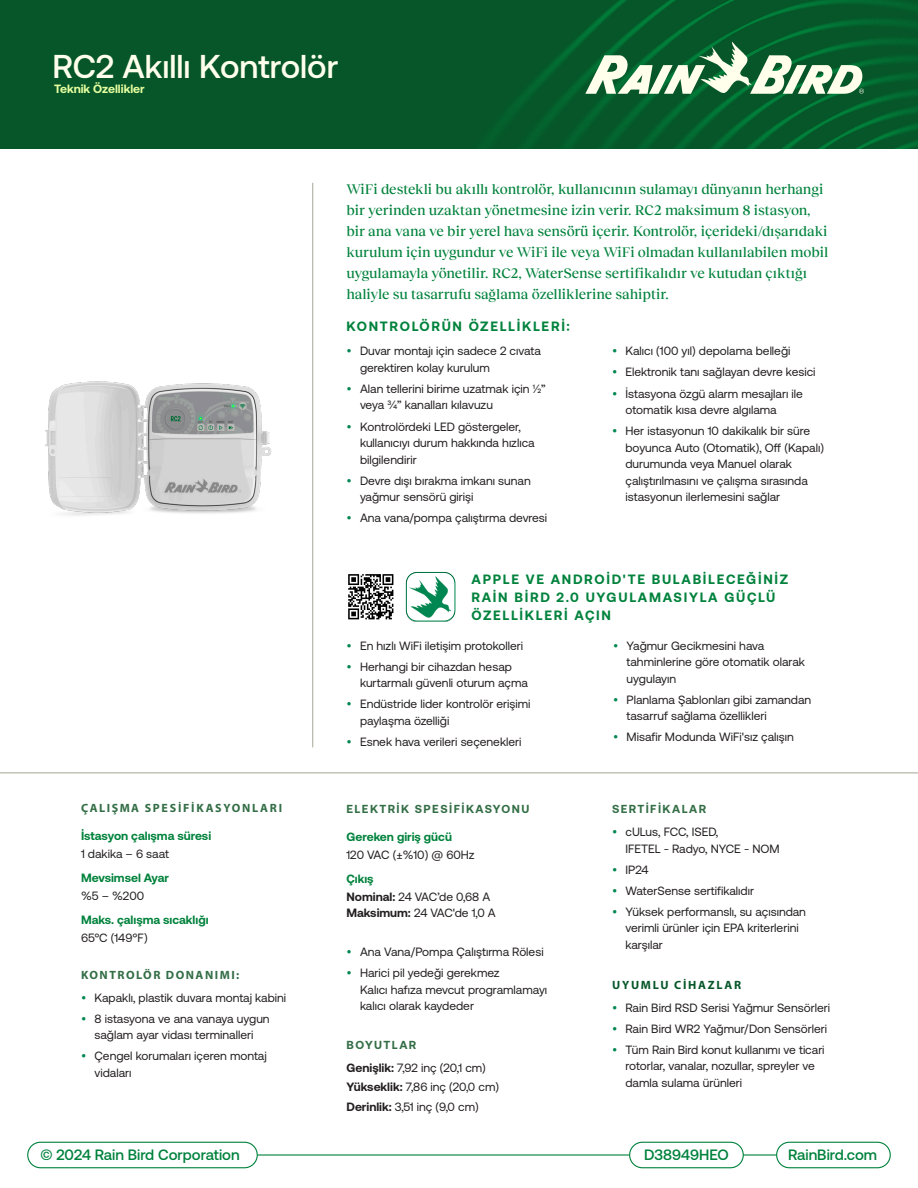
<style>
.page{position:relative;width:918px;height:1188px;background:#fff}
.page>*{position:absolute;margin:0;border:0;box-sizing:border-box;transform-origin:0 0}
.t1{font:500 33px "Aeonik";color:#ffffeb}
.t2{font:500 15px "Aeonik";color:#00823c}
.Body_Serif{font:500 14.25px/21px "Reckless Neue";color:#00823c}
.Green_Subhead{font:700 13.5px/18px "Aeonik";letter-spacing:.125em;color:#00823c}
.Spec_-_Text{font:12px/16.5px "Aeonik";color:#231f20}
.Spec_-_Bold_Titles{font:700 12px "Aeonik";color:#00823c}
.Spec_-_Subhead{font:700 12px "Myriad Pro";letter-spacing:.145em;color:#336e46}
.Spec_-_Subhead-2{font:700 12px "Myriad Pro";letter-spacing:.125em;color:#336e46}
.t3{font:700 12px "Aeonik";color:#e6ffa0}
.Spec_-_Subhead-3{font:700 12px "Myriad Pro";letter-spacing:.145em;color:#065629}
.Spec_-_Subhead-4{font:700 11.7px "Aeonik";letter-spacing:.125em;color:#336e46}
.s1{font-weight:700}
</style>
<div class="page">
<hr style="left:0;top:772px;width:918px;height:1px;background:#a5a596">
<div style="left:27px;top:1142px;width:231px;height:26px;border:1px solid #00823c;border-radius:13px"></div>
<div style="left:776px;top:1142px;width:115px;height:26px;border:1px solid #00823c;border-radius:13px"></div>
<div style="left:629px;top:1142px;width:115px;height:26px;border:1px solid #00823c;border-radius:13px"></div>
<hr style="left:257px;top:1154px;width:372px;height:2px;background:#00823c">
<hr style="left:743px;top:1154px;width:33px;height:2px;background:#00823c">
<div style="left:0;top:0;width:918px;height:148px;background:#065629"></div>
<hr style="left:312px;top:183px;width:1px;height:564px;background:#a5a596">
<img style="left:490px;top:0;width:428px;height:148px">
<svg style="left:585px;top:42px;width:279px;height:53px"></svg>
<img style="left:45px;top:381px;width:227px;height:135px">
<svg style="left:348px;top:574px;width:46px;height:46px"></svg>
<svg style="left:348px;top:574px;width:45px;height:45px"></svg>
<img style="left:406px;top:572px;width:49px;height:49px">
<p class="t1" style="left:52px;top:49px;width:287px">RC2 Akıllı Kontrolör</p>
<p class="t3" style="left:54px;top:82px;width:92px">Teknik Özellikler</p>
<p class="Spec_-_Subhead" style="left:81px;top:800px;width:203px">ÇALIŞMA SPESIFIKASYONLARI</p>
<p class="Spec_-_Bold_Titles" style="left:81px;top:829px;width:132px">İstasyon çalışma süresi</p>
<p class="Spec_-_Text" style="left:81px;top:845px;width:90px">1 dakika – 6 saat</p>
<p class="Spec_-_Bold_Titles" style="left:81px;top:871px;width:90px">Mevsimsel Ayar</p>
<p class="Spec_-_Text" style="left:81px;top:887px;width:65px">%5 – %200</p>
<p class="Spec_-_Bold_Titles" style="left:81px;top:913px;width:129px">Maks. çalışma sıcaklığı</p>
<p class="Spec_-_Text" style="left:81px;top:929px;width:68px">65°C (149°F)</p>
<p class="Spec_-_Subhead-2" style="left:81px;top:967px;width:160px">KONTROLÖR DONANIMI:</p>
<p class="Spec_-_Text" style="left:94px;top:989px;width:193px">Kapaklı, plastik duvara montaj kabini</p>
<p class="Spec_-_Text" style="left:94px;top:1010px;width:177px">8 istasyona ve ana vanaya uygun sağlam ayar vidası terminalleri</p>
<p class="Spec_-_Text" style="left:94px;top:1048px;width:174px">Çengel korumaları içeren montaj vidaları</p>
<p class="Body_Serif" style="left:346px;top:178px;width:483px">WiFi destekli bu akıllı kontrolör, kullanıcının sulamayı dünyanın herhangi bir yerinden uzaktan yönetmesine izin verir. RC2 maksimum 8 istasyon, bir ana vana ve bir yerel hava sensörü içerir. Kontrolör, içerideki/dışarıdaki kurulum için uygundur ve WiFi ile veya WiFi olmadan kullanılabilen mobil uygulamayla yönetilir. RC2, WaterSense sertifikalıdır ve kutudan çıktığı haliyle su tasarrufu sağlama özelliklerine sahiptir.</p>
<p class="Green_Subhead" style="left:346px;top:318px;width:225px">KONTROLÖRÜN ÖZELLİKLERİ:</p>
<p class="Spec_-_Text" style="left:360px;top:343px;width:182px">Duvar montajı için sadece 2 cıvata gerektiren kolay kurulum</p>
<p class="Spec_-_Text" style="left:360px;top:381px;width:187px">Alan tellerini birime uzatmak için ½” veya ¾” kanalları kılavuzu</p>
<p class="Spec_-_Text" style="left:360px;top:418px;width:176px">Kontrolördeki LED göstergeler, kullanıcıyı durum hakkında hızlıca bilgilendirir</p>
<p class="Spec_-_Text" style="left:360px;top:472px;width:172px">Devre dışı bırakma imkanı sunan yağmur sensörü girişi</p>
<p class="Spec_-_Text" style="left:360px;top:510px;width:189px">Ana vana/pompa çalıştırma devresi</p>
<p class="Spec_-_Text" style="left:626px;top:343px;width:167px">Kalıcı (100 yıl) depolama belleği</p>
<p class="Spec_-_Text" style="left:626px;top:364px;width:192px">Elektronik tanı sağlayan devre kesici</p>
<p class="Spec_-_Text" style="left:626px;top:385px;width:179px">İstasyona özgü alarm mesajları ile otomatik kısa devre algılama</p>
<p class="Spec_-_Text" style="left:626px;top:423px;width:200px">Her istasyonun 10 dakikalık bir süre boyunca Auto (Otomatik), Off (Kapalı) durumunda veya Manuel olarak çalıştırılmasını ve çalışma sırasında istasyonun ilerlemesini sağlar</p>
<p class="Green_Subhead" style="left:472px;top:570px;width:318px">APPLE VE ANDROID'TE BULABILECEĞINIZ<br>RAIN BIRD 2.0 UYGULAMASIYLA GÜÇLÜ<br>ÖZELLIKLERI AÇIN</p>
<p class="Spec_-_Text" style="left:627px;top:637px;width:180px">Yağmur Gecikmesini hava tahminlerine göre otomatik olarak uygulayın</p>
<p class="Spec_-_Text" style="left:627px;top:691px;width:186px">Planlama Şablonları gibi zamandan tasarruf sağlama özellikleri</p>
<p class="Spec_-_Text" style="left:627px;top:729px;width:169px">Misafir Modunda WiFi'sız çalışın</p>
<p class="Spec_-_Text" style="left:360px;top:637px;width:165px">En hızlı WiFi iletişim protokolleri</p>
<p class="Spec_-_Text" style="left:360px;top:658px;width:169px">Herhangi bir cihazdan hesap kurtarmalı güvenli oturum açma</p>
<p class="Spec_-_Text" style="left:360px;top:696px;width:172px">Endüstride lider kontrolör erişimi paylaşma özelliği</p>
<p class="Spec_-_Text" style="left:360px;top:734px;width:163px">Esnek hava verileri seçenekleri</p>
<p class="Spec_-_Subhead-4" style="left:346px;top:802px;width:184px">ELEKTRIK SPESIFIKASYONU</p>
<p class="Spec_-_Bold_Titles" style="left:346px;top:830px;width:107px">Gereken giriş gücü</p>
<p class="Spec_-_Text" style="left:346px;top:846px;width:130px">120 VAC (±%10) @ 60Hz</p>
<p class="Spec_-_Bold_Titles" style="left:346px;top:872px;width:29px">Çıkış</p>
<p class="Spec_-_Text" style="left:346px;top:888px;width:151px"><span class="s1">Nominal:</span> 24 VAC’de 0,68 A<br><span class="s1">Maksimum:</span> 24 VAC'de 1,0 A</p>
<p class="Spec_-_Text" style="left:360px;top:944px;width:185px">Ana Vana/Pompa Çalıştırma Rölesi</p>
<p class="Spec_-_Text" style="left:360px;top:965px;width:189px">Harici pil yedeği gerekmez<br>Kalıcı hafıza mevcut programlamayı kalıcı olarak kaydeder</p>
<p class="Spec_-_Subhead-4" style="left:346px;top:1038px;width:71px">BOYUTLAR</p>
<p class="Spec_-_Text" style="left:346px;top:1059px;width:141px"><span class="s1">Genişlik:</span> 7,92 inç (20,1 cm)</p>
<p class="Spec_-_Text" style="left:346px;top:1079px;width:154px"><span class="s1">Yükseklik:</span> 7,86 inç (20,0 cm)</p>
<p class="Spec_-_Text" style="left:346px;top:1098px;width:134px"><span class="s1">Derinlik:</span> 3,51 inç (9,0 cm)</p>
<p class="Spec_-_Subhead-4" style="left:612px;top:802px;width:96px">SERTIFIKALAR</p>
<p class="Spec_-_Text" style="left:626px;top:824px;width:156px">cULus, FCC, ISED,<br>IFETEL - Radyo, NYCE - NOM</p>
<p class="Spec_-_Text" style="left:626px;top:861px;width:25px">IP24</p>
<p class="Spec_-_Text" style="left:626px;top:882px;width:130px">WaterSense sertifikalıdır</p>
<p class="Spec_-_Text" style="left:626px;top:903px;width:182px">Yüksek performanslı, su açısından verimli ürünler için EPA kriterlerini karşılar</p>
<p class="Spec_-_Subhead-3" style="left:612px;top:977px;width:131px">UYUMLU CIHAZLAR</p>
<p class="Spec_-_Text" style="left:626px;top:1000px;width:206px">Rain Bird RSD Serisi Yağmur Sensörleri</p>
<p class="Spec_-_Text" style="left:626px;top:1021px;width:203px">Rain Bird WR2 Yağmur/Don Sensörleri</p>
<p class="Spec_-_Text" style="left:626px;top:1042px;width:201px">Tüm Rain Bird konut kullanımı ve ticari rotorlar, vanalar, nozullar, spreyler ve damla sulama ürünleri</p>
<p class="t2" style="left:40px;top:1146px;width:201px">© 2024 Rain Bird Corporation</p>
<p class="t2" style="left:644px;top:1146px;width:86px">D38949HEO</p>
<p class="t2" style="left:788px;top:1146px;width:90px">RainBird.com</p>
</div>
